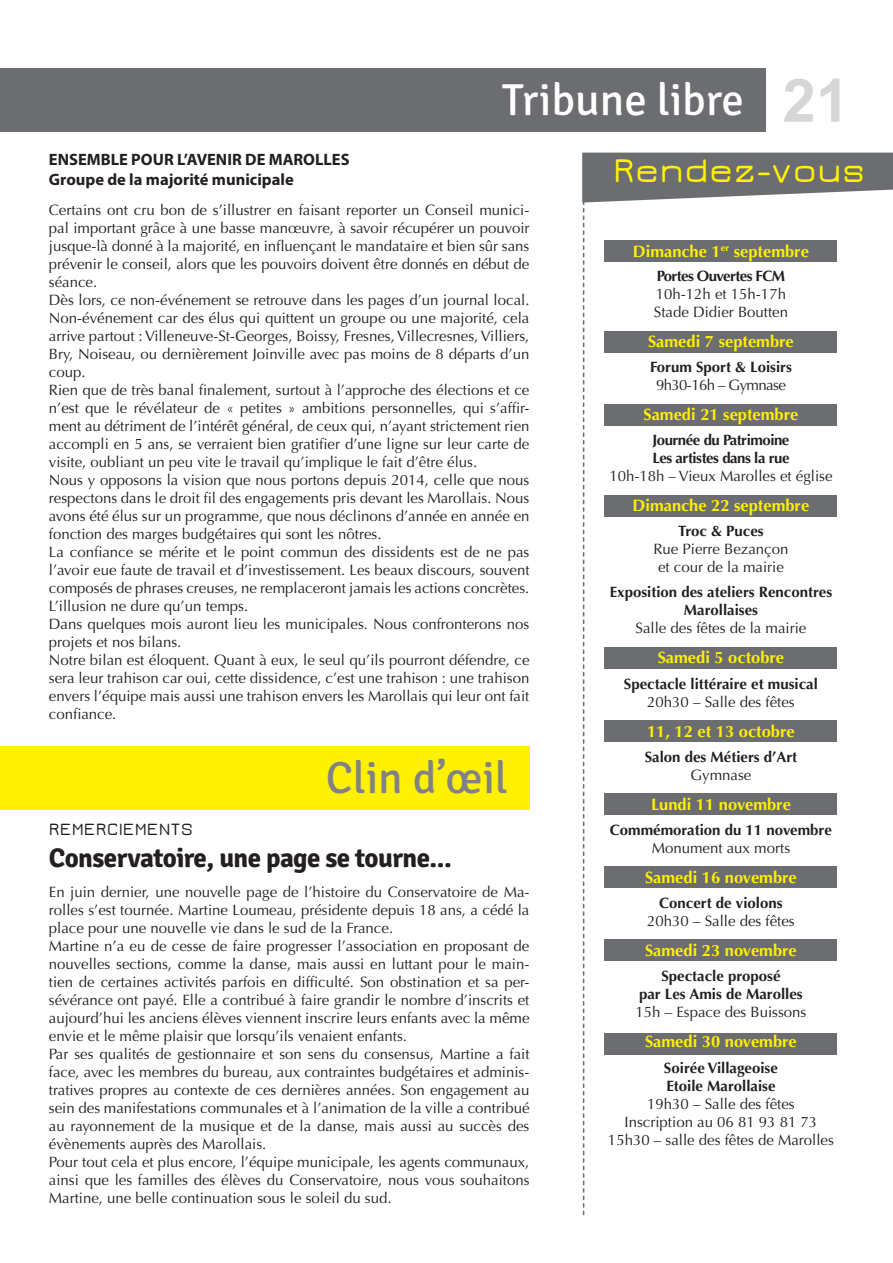
<style>
.page{position:relative;width:893px;height:1263px;background:#fff}
.page>*{position:absolute;margin:0;border:0;box-sizing:border-box;transform-origin:0 0}
.t1{font:700 60px "Arial";color:#d5d6d8}
.t2{font:45px "Signika";color:#fff}
.t3{font:45px "Signika";color:#808285}
.t4{font:600 36px "Jura";letter-spacing:-.005em;color:#fff101}
.t5{font:700 27px "Signika";letter-spacing:-.02em;color:#231f20}
.t6{font:600 18px "Jura";color:#231f20}
.t7{font:700 16.5px "Optima";color:#fff101}
.t8{font:700 16.5px/19.8px "Myriad Pro";color:#231f20}
.t9{font:15px/18px "Optima";color:#231f20}
.t10{font:700 15px/18px "Optima";color:#231f20;text-align:center}
.t11{font:700 15px/18px "Optima";letter-spacing:-.03em;color:#231f20}
.t12{font:700 15px "Optima";letter-spacing:-.04em;color:#231f20}
.t13{font:15px "Optima";letter-spacing:-.04em;color:#231f20}
</style>
<div class="page">
<div style="left:0;top:68px;width:765px;height:64px;background:#6c6d70"></div>
<div style="left:0;top:746px;width:529px;height:63px;background:#fff101"></div>
<svg style="left:582px;top:153px;width:311px;height:1062px"></svg>
<p class="t8" style="left:49px;top:149px;width:302px">ENSEMBLE POUR L’AVENIR DE MAROLLES<br>Groupe de la majorité municipale</p>
<h2 class="t2" style="left:502px;top:74px;width:244px">Tribune libre</h2>
<h1 class="t1" style="left:782px;top:61px;width:68px">21</h1>
<h3 class="t4" style="left:613px;top:153px;width:254px">Rendez-vous</h3>
<p class="t9" style="left:49px;top:201px;width:482px">Certains ont cru bon de s’illustrer en faisant reporter un Conseil munici&shy;pal important grâce à une basse manœuvre, à savoir récupérer un pouvoir jusque-là donné à la majorité, en influençant le mandataire et bien sûr sans prévenir le conseil, alors que les pouvoirs doivent être donnés en début de séance.<br>Dès lors, ce non-événement se retrouve dans les pages d’un journal local.<br>Non-événement car des élus qui quittent un groupe ou une majorité, cela arrive partout : Villeneuve-St-Georges, Boissy, Fresnes, Villecresnes, Villiers, Bry, Noiseau, ou dernièrement Joinville avec pas moins de 8 départs d’un coup.<br>Rien que de très banal finalement, surtout à l’approche des élections et ce n’est que le révélateur de « petites » ambitions personnelles, qui s’affir&shy;ment au détriment de l’intérêt général, de ceux qui, n’ayant strictement rien accompli en 5 ans, se verraient bien gratifier d’une ligne sur leur carte de visite, oubliant un peu vite le travail qu’implique le fait d’être élus.<br>Nous y opposons la vision que nous portons depuis 2014, celle que nous respectons dans le droit fil des engagements pris devant les Marollais. Nous avons été élus sur un programme, que nous déclinons d’année en année en fonction des marges budgétaires qui sont les nôtres.<br>La confiance se mérite et le point commun des dissidents est de ne pas l’avoir eue faute de travail et d’investissement. Les beaux discours, souvent composés de phrases creuses, ne remplaceront jamais les actions concrètes.<br>L’illusion ne dure qu’un temps.<br>Dans quelques mois auront lieu les municipales. Nous confronterons nos projets et nos bilans.<br>Notre bilan est éloquent. Quant à eux, le seul qu’ils pourront défendre, ce sera leur trahison car oui, cette dissidence, c’est une trahison : une trahison envers l’équipe mais aussi une trahison envers les Marollais qui leur ont fait confiance.</p>
<h2 class="t3" style="left:326px;top:752px;width:184px">Clin d’œil</h2>
<p class="t6" style="left:49px;top:820px;width:145px">REMERCIEMENTS</p>
<h3 class="t5" style="left:49px;top:842px;width:404px">Conservatoire, une page se tourne...</h3>
<p class="t9" style="left:49px;top:883px;width:482px">En juin dernier, une nouvelle page de l’histoire du Conservatoire de Ma&shy;rolles s’est tournée. Martine Loumeau, présidente depuis 18 ans, a cédé la place pour une nouvelle vie dans le sud de la France.<br>Martine n’a eu de cesse de faire progresser l’association en proposant de nouvelles sections, comme la danse, mais aussi en luttant pour le main&shy;tien de certaines activités parfois en difficulté. Son obstination et sa per&shy;sévérance ont payé. Elle a contribué à faire grandir le nombre d’inscrits et aujourd’hui les anciens élèves viennent inscrire leurs enfants avec la même envie et le même plaisir que lorsqu’ils venaient enfants.<br>Par ses qualités de gestionnaire et son sens du consensus, Martine a fait face, avec les membres du bureau, aux contraintes budgétaires et adminis&shy;tratives propres au contexte de ces dernières années. Son engagement au sein des manifestations communales et à l’animation de la ville a contribué au rayonnement de la musique et de la danse, mais aussi au succès des évènements auprès des Marollais.<br>Pour tout cela et plus encore, l’équipe municipale, les agents communaux, ainsi que les familles des élèves du Conservatoire, nous vous souhaitons Martine, une belle continuation sous le soleil du sud.</p>
<p class="t7" style="left:633px;top:241px;width:178px">Dimanche 1<sup>er</sup> septembre</p>
<p class="t12" style="left:657px;top:267px;width:130px">Portes Ouvertes FCM</p>
<p class="t9" style="left:654px;top:285px;width:136px">10h-12h et 15h-17h<br>Stade Didier Boutten</p>
<p class="t7" style="left:648px;top:331px;width:147px">Samedi 7 septembre</p>
<p class="t10" style="left:650px;top:358px;width:143px">Forum Sport &amp; Loisirs</p>
<p class="t13" style="left:656px;top:376px;width:131px">9h30-16h – Gymnase</p>
<p class="t7" style="left:643px;top:404px;width:156px">Samedi 21 septembre</p>
<p class="t11" style="left:652px;top:431px;width:139px">Journée du Patrimoine<br>Les artistes dans la rue</p>
<p class="t9" style="left:609px;top:467px;width:225px">10h-18h – Vieux Marolles et église</p>
<p class="t7" style="left:633px;top:496px;width:178px">Dimanche 22 septembre</p>
<p class="t10" style="left:678px;top:522px;width:87px">Troc &amp; Puces</p>
<p class="t9" style="left:653px;top:540px;width:137px;text-align:center">Rue Pierre Bezançon et cour de la mairie</p>
<p class="t10" style="left:610px;top:583px;width:224px">Exposition des ateliers Rencontres<br>Marollaises</p>
<p class="t9" style="left:635px;top:619px;width:172px">Salle des fêtes de la mairie</p>
<p class="t7" style="left:658px;top:648px;width:128px">Samedi 5 octobre</p>
<p class="t10" style="left:624px;top:675px;width:196px">Spectacle littéraire et musical</p>
<p class="t9" style="left:647px;top:693px;width:149px">20h30 – Salle des fêtes</p>
<p class="t7" style="left:647px;top:721px;width:149px">11, 12 et 13 octobre</p>
<p class="t10" style="left:645px;top:748px;width:154px">Salon des Métiers d’Art</p>
<p class="t9" style="left:690px;top:766px;width:62px">Gymnase</p>
<p class="t7" style="left:651px;top:794px;width:141px">Lundi 11 novembre</p>
<p class="t10" style="left:610px;top:821px;width:224px">Commémoration du 11 novembre</p>
<p class="t9" style="left:652px;top:839px;width:140px">Monument aux morts</p>
<p class="t7" style="left:645px;top:868px;width:153px">Samedi 16 novembre</p>
<p class="t10" style="left:659px;top:894px;width:125px">Concert de violons</p>
<p class="t9" style="left:647px;top:912px;width:149px">20h30 – Salle des fêtes</p>
<p class="t7" style="left:645px;top:941px;width:153px">Samedi 23 novembre</p>
<p class="t10" style="left:639px;top:967px;width:165px">Spectacle proposé<br>par Les Amis de Marolles</p>
<p class="t9" style="left:635px;top:1003px;width:172px">15h – Espace des Buissons</p>
<p class="t7" style="left:645px;top:1032px;width:153px">Samedi 30 novembre</p>
<p class="t10" style="left:664px;top:1059px;width:115px;text-align:left">Soirée Villageoise<br>Etoile Marollaise</p>
<p class="t9" style="left:608px;top:1095px;width:227px;text-align:center">19h30 – Salle des fêtes<br>Inscription au 06 81 93 81 73<br>15h30 – salle des fêtes de Marolles</p>
</div>
